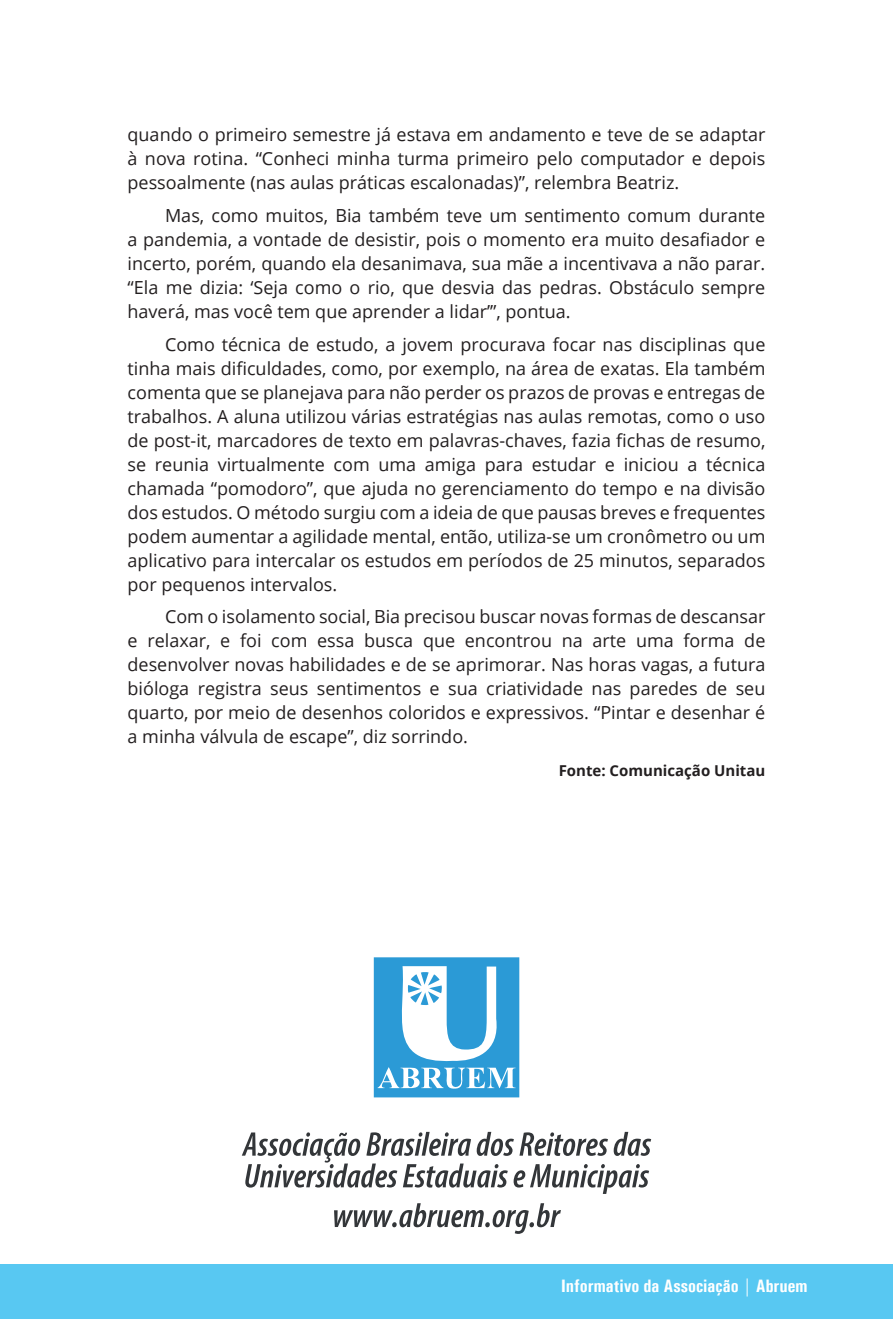
<style>
.page{position:relative;width:893px;height:1319px;background:#fff}
.page>*{position:absolute;margin:0;border:0;box-sizing:border-box;transform-origin:0 0}
.Texto{font:18px/24px "Open Sans";color:#231f20;text-align:justify}
.t1{font:700 18px "Univers Condensed";color:#fff}
.fonte{font:700 15px "Open Sans";color:#231f20}
</style>
<div class="page">
<div style="left:0;top:1264px;width:893px;height:54px;background:#58c8f2"></div>
<svg style="left:242px;top:1131px;width:409px;height:62px"></svg>
<svg style="left:334px;top:1203px;width:227px;height:30px"></svg>
<svg style="left:374px;top:957px;width:145px;height:140px"></svg>
<p class="Texto" style="left:128px;top:122px;width:639px">quando o primeiro semestre já estava em andamento e teve de se adaptar à nova rotina. “Conheci minha turma primeiro pelo computador e depois pessoalmente (nas aulas práticas escalonadas)”, relembra Beatriz.</p>
<p class="Texto" style="left:128px;top:203px;width:639px;text-indent:38px">Mas, como muitos, Bia também teve um sentimento comum durante a pandemia, a vontade de desistir, pois o momento era muito desafiador e incerto, porém, quando ela desanimava, sua mãe a incentivava a não parar. “Ela me dizia: ‘Seja como o rio, que desvia das pedras. Obstáculo sempre haverá, mas você tem que aprender a lidar’”, pontua.</p>
<p class="Texto" style="left:128px;top:331px;width:639px;text-indent:38px">Como técnica de estudo, a jovem procurava focar nas disciplinas que tinha mais dificuldades, como, por exemplo, na área de exatas. Ela também comenta que se planejava para não perder os prazos de provas e entregas de trabalhos. A aluna utilizou várias estratégias nas aulas remotas, como o uso de post-it, marcadores de texto em palavras-chaves, fazia fichas de resumo, se reunia virtualmente com uma amiga para estudar e iniciou a técnica chamada “pomodoro”, que ajuda no gerenciamento do tempo e na divisão dos estudos. O método surgiu com a ideia de que pausas breves e frequentes podem aumentar a agilidade mental, então, utiliza-se um cronômetro ou um aplicativo para intercalar os estudos em períodos de 25 minutos, separados por pequenos intervalos.</p>
<p class="Texto" style="left:128px;top:604px;width:639px;text-indent:38px">Com o isolamento social, Bia precisou buscar novas formas de descansar e relaxar, e foi com essa busca que encontrou na arte uma forma de desenvolver novas habilidades e de se aprimorar. Nas horas vagas, a futura bióloga registra seus sentimentos e sua criatividade nas paredes de seu quarto, por meio de desenhos coloridos e expressivos. “Pintar e desenhar é a minha válvula de escape”, diz sorrindo.</p>
<p class="fonte" style="left:559px;top:759px;width:208px">Fonte: Comunicação Unitau</p>
<p class="t1" style="left:561px;top:1274px;width:248px">Informativo da Associação | Abruem</p>
</div>
